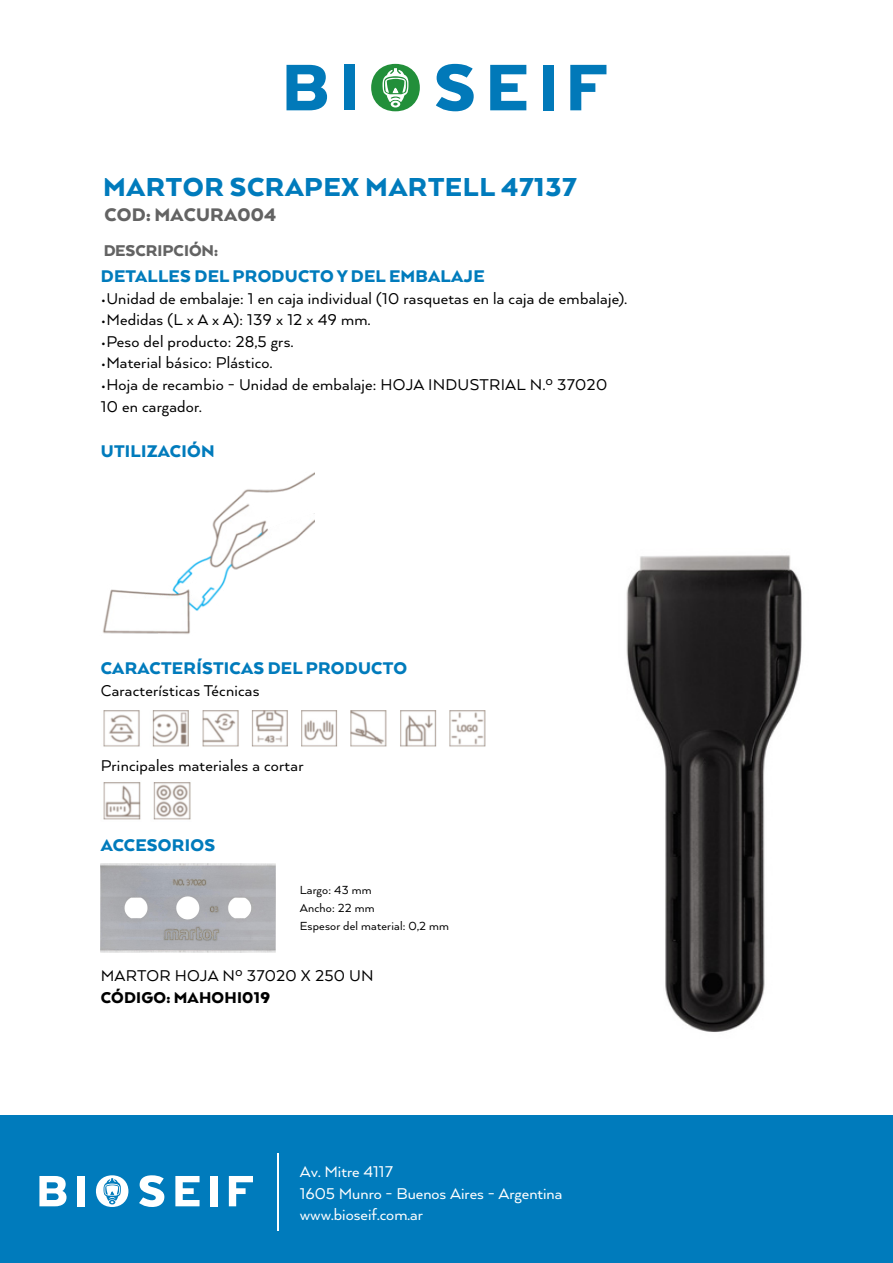
<style>
.page{position:relative;width:893px;height:1263px;background:#fff}
.page>*{position:absolute;margin:0;border:0;box-sizing:border-box;transform-origin:0 0}
.t1{font:900 30px "Arquitecta";letter-spacing:.02em;color:#007bbc}
.t2{font:900 21px "Arquitecta";letter-spacing:.01em;color:#636363}
.t3{font:900 19.5px "Arquitecta";letter-spacing:.015em;color:#007bbc}
.t4{font:18px/21.6px "Arquitecta";letter-spacing:.015em;color:#000}
.t5{font:18px/21.6px "Arquitecta";color:#fff}
.t6{font:900 18px "Arquitecta";letter-spacing:.015em;color:#000}
.t7{font:900 18px "Arquitecta";color:#636363}
.t8{font:13.5px/18px "Arquitecta";letter-spacing:.015em;color:#000}
</style>
<div class="page">
<div style="left:0;top:1115px;width:893px;height:148px;background:#007bbc"></div>
<hr style="left:277px;top:1154px;width:2px;height:77px;background:#fff">
<svg style="left:286px;top:65px;width:41px;height:45px"></svg>
<div style="left:344px;top:65px;width:11px;height:45px;background:#0179b9"></div>
<svg style="left:436px;top:64px;width:38px;height:47px"></svg>
<svg style="left:490px;top:65px;width:36px;height:45px"></svg>
<div style="left:543px;top:65px;width:11px;height:45px;background:#0179b9"></div>
<svg style="left:570px;top:65px;width:36px;height:45px"></svg>
<div style="left:371px;top:64px;width:49px;height:47px;background:#228f3a;border-radius:50%"></div>
<svg style="left:391px;top:101px;width:9px;height:7px"></svg>
<svg style="left:382px;top:68px;width:26px;height:38px"></svg>
<svg style="left:39px;top:1176px;width:28px;height:30px"></svg>
<div style="left:78px;top:1176px;width:7px;height:30px;background:#fff"></div>
<svg style="left:139px;top:1175px;width:25px;height:32px"></svg>
<svg style="left:175px;top:1176px;width:25px;height:30px"></svg>
<div style="left:210px;top:1176px;width:8px;height:30px;background:#fff"></div>
<svg style="left:229px;top:1176px;width:24px;height:30px"></svg>
<div style="left:96px;top:1175px;width:32px;height:32px;background:#fff;border-radius:50%"></div>
<svg style="left:104px;top:1178px;width:17px;height:26px"></svg>
<img style="left:103px;top:782px;width:88px;height:38px">
<img style="left:100px;top:864px;width:176px;height:89px">
<img style="left:103px;top:710px;width:383px;height:37px">
<img style="left:626px;top:555px;width:176px;height:477px">
<img style="left:103px;top:472px;width:211px;height:162px">
<h1 class="t1" style="left:103px;top:168px;width:475px">MARTOR SCRAPEX MARTELL 47137</h1>
<p class="t2" style="left:105px;top:201px;width:173px">COD: MACURA004</p>
<p class="t7" style="left:103px;top:240px;width:116px">DESCRIPCIÓN:</p>
<p class="t3" style="left:101px;top:264px;width:385px">DETALLES DEL PRODUCTO Y DEL EMBALAJE</p>
<p class="t4" style="left:101px;top:287px;width:528px">•Unidad de embalaje: 1 en caja individual (10 rasquetas en la caja de embalaje).</p>
<p class="t4" style="left:101px;top:308px;width:271px">•Medidas (L x A x A): 139 x 12 x 49 mm.</p>
<p class="t4" style="left:101px;top:330px;width:194px">•Peso del producto: 28,5 grs.</p>
<p class="t4" style="left:101px;top:351px;width:173px">•Material básico: Plástico.</p>
<p class="t4" style="left:101px;top:373px;width:508px">•Hoja de recambio - Unidad de embalaje: HOJA INDUSTRIAL N.º 37020<br>10 en cargador.</p>
<p class="t3" style="left:101px;top:438px;width:115px">UTILIZACIÓN</p>
<p class="t3" style="left:101px;top:656px;width:308px">CARACTERÍSTICAS DEL PRODUCTO</p>
<p class="t4" style="left:101px;top:679px;width:160px">Características Técnicas</p>
<p class="t4" style="left:101px;top:754px;width:204px">Principales materiales a cortar</p>
<p class="t3" style="left:101px;top:833px;width:116px">ACCESORIOS</p>
<p class="t8" style="left:300px;top:880px;width:151px">Largo: 43 mm<br>Ancho: 22 mm<br>Espesor del material: 0,2 mm</p>
<p class="t4" style="left:101px;top:964px;width:274px">MARTOR HOJA Nº 37020 X 250 UN</p>
<p class="t6" style="left:101px;top:986px;width:171px">CÓDIGO: MAHOHI019</p>
<p class="t5" style="left:300px;top:1160px;width:264px">Av. Mitre 4117<br>1605 Munro - Buenos Aires - Argentina www.bioseif.com.ar</p>
</div>
